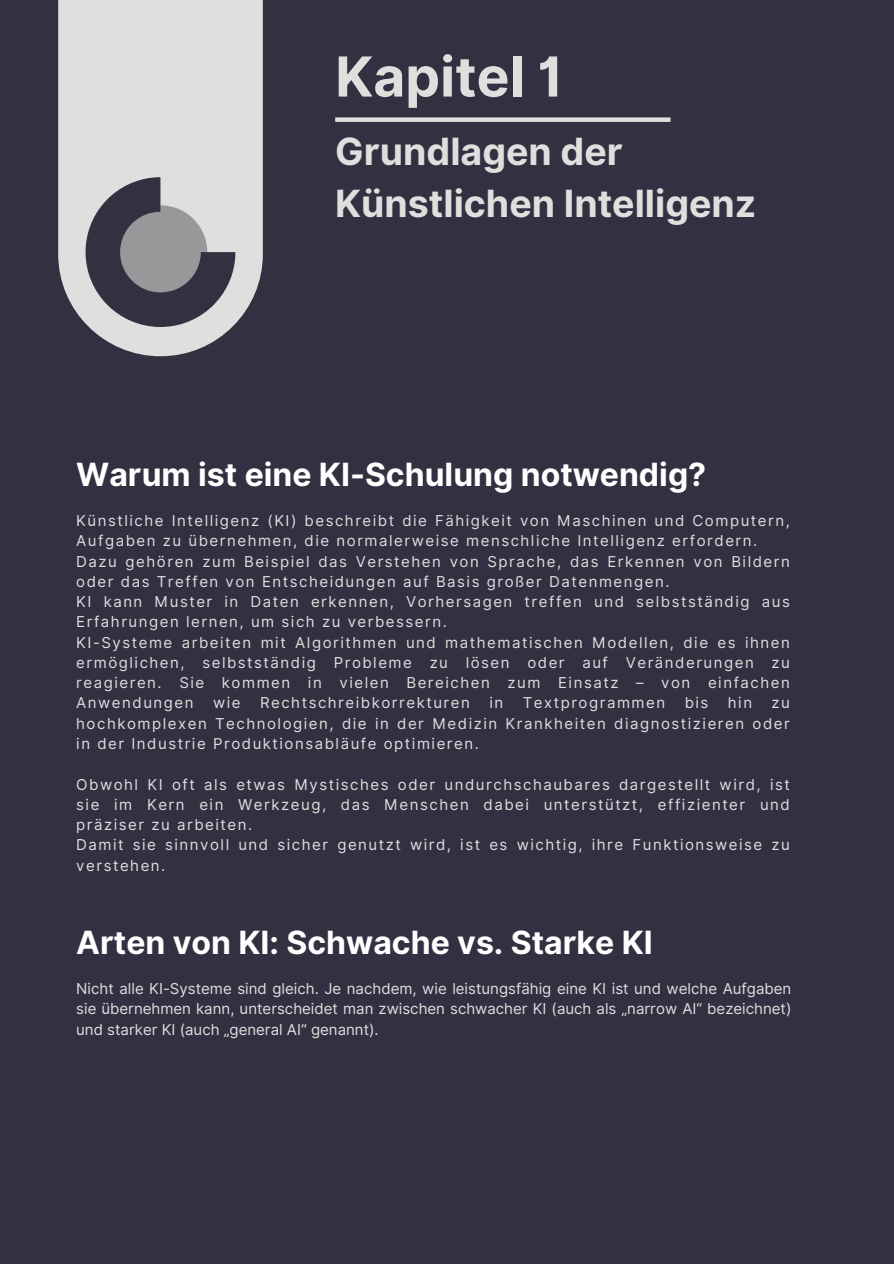
<style>
.page{position:relative;width:894px;height:1264px;background:#fff}
.page>*{position:absolute;margin:0;border:0;box-sizing:border-box;transform-origin:0 0}
.t1{font:700 55.05px "Inter";color:#dfdfde}
.t2{font:700 37.5px/51.8px "Inter";color:#dfdfde}
.t3{font:700 31.95px "Inter";color:#fff}
.t4{font:15px/20.2px "Inter";letter-spacing:.1em;color:#dfdfde}
</style>
<div class="page">
<div style="left:0;top:0;width:893px;height:1263px;background:#352f42"></div>
<svg style="left:58px;top:0;width:205px;height:356px;background:#cfcfcf"></svg>
<svg style="left:86px;top:177px;width:149px;height:150px"></svg>
<div style="left:335px;top:117px;width:335px;height:5px;background:#dfdfde"></div>
<p class="t1" style="left:335px;top:44px;width:230px">Kapitel 1</p>
<p class="t2" style="left:335px;top:125px;width:422px">Grundlagen der<br>Künstlichen Intelligenz</p>
<p class="t3" style="left:76px;top:455px;width:631px">Warum ist eine KI-Schulung notwendig?</p>
<p class="t4" style="left:76px;top:510px;width:715px">Künstliche Intelligenz (KI) beschreibt die Fähigkeit von Maschinen und Computern,<br>Aufgaben zu übernehmen, die normalerweise menschliche Intelligenz erfordern.</p>
<h1 class="t4" style="left:76px;top:551px;width:715px">Dazu gehören zum Beispiel das Verstehen von Sprache, das Erkennen von Bildern oder das Treffen von Entscheidungen auf Basis großer Datenmengen.</h1>
<p class="t4" style="left:76px;top:591px;width:715px">KI kann Muster in Daten erkennen, Vorhersagen treffen und selbstständig aus<br>Erfahrungen lernen, um sich zu verbessern.</p>
<h2 class="t4" style="left:76px;top:632px;width:715px;text-align:justify">KI-Systeme arbeiten mit Algorithmen und mathematischen Modellen, die es ihnen ermöglichen, selbstständig Probleme zu lösen oder auf Veränderungen zu reagieren. Sie kommen in vielen Bereichen zum Einsatz – von einfachen Anwendungen</h2>
<h2 class="t4" style="left:213px;top:693px;width:29px">wie</h2>
<h2 class="t4" style="left:260px;top:693px;width:211px">Rechtschreibkorrekturen</h2>
<h2 class="t4" style="left:489px;top:693px;width:15px">in</h2>
<h2 class="t4" style="left:522px;top:693px;width:144px">Textprogrammen</h2>
<h2 class="t4" style="left:684px;top:693px;width:25px">bis</h2>
<h2 class="t4" style="left:727px;top:693px;width:26px">hin</h2>
<h2 class="t4" style="left:76px;top:693px;width:715px;text-align:justify;text-indent:695px">zu hochkomplexen Technologien, die in der Medizin Krankheiten diagnostizieren oder in der Industrie Produktionsabläufe optimieren.</h2>
<h3 class="t4" style="left:76px;top:774px;width:715px;text-align:justify">Obwohl KI oft als etwas Mystisches oder undurchschaubares dargestellt wird, ist sie im Kern ein Werkzeug, das Menschen dabei unterstützt, effizienter und präziser zu arbeiten.</h3>
<p class="t4" style="left:76px;top:834px;width:715px">Damit sie sinnvoll und sicher genutzt wird, ist es wichtig, ihre Funktionsweise zu verstehen.</p>
<p class="t3" style="left:76px;top:922px;width:578px">Arten von KI: Schwache vs. Starke KI</p>
<p class="t4" style="left:76px;top:978px;width:716px;text-align:justify">Nicht alle KI-Systeme sind gleich. Je nachdem, wie leistungsfähig eine KI ist und welche Aufgaben sie übernehmen kann, unterscheidet man zwischen schwacher KI (auch als „narrow AI“ bezeichnet) und starker KI (auch „general AI“ genannt).</p>
</div>
